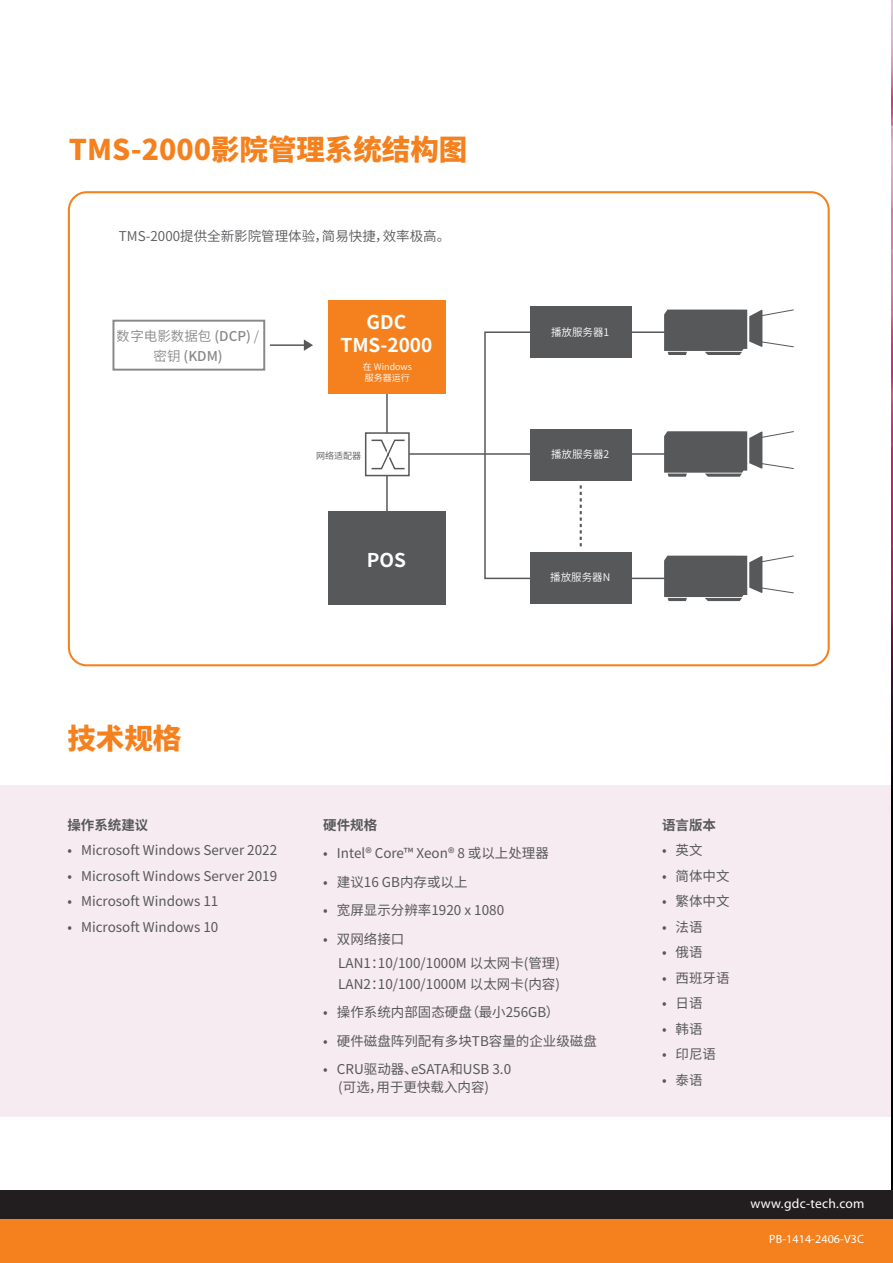
<style>
.page{position:relative;width:893px;height:1263px;background:#fff}
.page>*{position:absolute;margin:0;border:0;box-sizing:border-box;transform-origin:0 0}
.t1{font:800 28.5px "Source Han Sans CN";color:#f5811e}
.t2{font:700 19.05px/22.8px "Source Han Sans CN";color:#fff;text-align:center}
.t3{font:13.5px/24px "Source Han Sans CN";color:#57585a}
.t4{font:13.5px/19.5px "Source Han Sans CN";color:#57585a;text-align:center}
.t5{font:700 13.5px "Source Han Sans CN";color:#57585a}
.t6{font:12px "Myriad Pro";letter-spacing:.01em;color:#fff}
.t7{font:10.5px "Source Han Sans CN";color:#fff}
.t8{font:9px/10.8px "Source Han Sans CN";color:#fff}
.t9{font:9px "Source Han Sans CN";color:#57585a}
.s1{font-weight:500}
</style>
<div class="page">
<div style="left:0;top:785px;width:893px;height:331px;background:#f6ebf0"></div>
<img style="left:891px;top:0;width:2px;height:1263px">
<div style="left:0;top:1206px;width:892px;height:57px;background:#f5811e"></div>
<div style="left:0;top:1190px;width:892px;height:28px;background:#221e1f"></div>
<div style="left:328px;top:512px;width:118px;height:93px;background:#57585a"></div>
<svg style="left:580px;top:485px;width:2px;height:61px"></svg>
<hr style="left:386px;top:476px;width:2px;height:64px;background:#57585a">
<hr style="left:386px;top:394px;width:2px;height:39px;background:#57585a">
<hr style="left:406px;top:453px;width:78px;height:2px;background:#57585a">
<div style="left:484px;top:331px;width:189px;height:248px;border:2px solid #57585a"></div>
<hr style="left:484px;top:453px;width:190px;height:2px;background:#57585a">
<hr style="left:270px;top:344px;width:35px;height:2px;background:#57585a">
<svg style="left:304px;top:339px;width:9px;height:12px"></svg>
<div style="left:328px;top:300px;width:118px;height:94px;background:#f5811e"></div>
<div style="left:530px;top:429px;width:101px;height:52px;background:#57585a"></div>
<div style="left:530px;top:552px;width:101px;height:51px;background:#57585a"></div>
<div style="left:530px;top:307px;width:101px;height:51px;background:#57585a"></div>
<div style="left:365px;top:432px;width:45px;height:44px;background:#fff;border:2px solid #57585a"></div>
<svg style="left:371px;top:439px;width:34px;height:31px"></svg>
<svg style="left:664px;top:309px;width:130px;height:46px"></svg>
<svg style="left:664px;top:431px;width:130px;height:46px"></svg>
<svg style="left:664px;top:555px;width:130px;height:46px"></svg>
<div style="left:112px;top:320px;width:153px;height:51px;border:2px solid #57585a"></div>
<h1 class="t1" style="left:69px;top:135px;width:400px">TMS-2000影院管理系统结构图</h1>
<p class="t4" style="left:119px;top:227px;width:333px">TMS-2000提供全新影院管理体验，简易快捷，效率极高。</p>
<p class="t4" style="left:117px;top:327px;width:144px">数字电影数据包 <span class="s1">(DCP)</span> /密钥 <span class="s1">(KDM)</span></p>
<h2 class="t2" style="left:340px;top:311px;width:93px">GDC<br>TMS-2000</h2>
<p class="t8" style="left:363px;top:362px;width:50px">在 Windows服务器运行</p>
<p class="t9" style="left:316px;top:451px;width:46px">网络适配器</p>
<h2 class="t2" style="left:367px;top:549px;width:41px">POS</h2>
<p class="t7" style="left:551px;top:326px;width:60px">播放服务器1</p>
<p class="t7" style="left:551px;top:448px;width:60px">播放服务器2</p>
<p class="t7" style="left:550px;top:572px;width:62px">播放服务器N</p>
<h1 class="t1" style="left:67px;top:724px;width:115px">技术规格</h1>
<p class="t5" style="left:67px;top:818px;width:82px">操作系统建议</p>
<p class="t3" style="left:67px;top:838px;width:211px">• Microsoft Windows Server 2022</p>
<p class="t3" style="left:67px;top:864px;width:211px">• Microsoft Windows Server 2019</p>
<p class="t3" style="left:67px;top:889px;width:152px">• Microsoft Windows 11</p>
<p class="t3" style="left:67px;top:915px;width:152px">• Microsoft Windows 10</p>
<p class="t5" style="left:323px;top:818px;width:55px">硬件规格</p>
<p class="t3" style="left:323px;top:841px;width:227px">• Intel® Core™ Xeon® 8 或以上处理器</p>
<p class="t3" style="left:323px;top:870px;width:146px">• 建议16 GB内存或以上</p>
<p class="t3" style="left:323px;top:898px;width:182px">• 宽屏显示分辨率1920 x 1080</p>
<p class="t3" style="left:338px;top:927px;width:223px;text-indent:-15px">• 双网络接口<br>LAN1：10/100/1000M 以太网卡(管理)</p>
<p class="t3" style="left:338px;top:972px;width:223px">LAN2：10/100/1000M 以太网卡(内容)</p>
<p class="t3" style="left:323px;top:1000px;width:238px">• 操作系统内部固态硬盘（最小256GB）</p>
<p class="t3" style="left:323px;top:1029px;width:275px">• 硬件磁盘阵列配有多块TB容量的企业级磁盘</p>
<p class="t3" style="left:323px;top:1060px;width:189px;line-height:18px;text-align:center">• CRU驱动器、eSATA和USB 3.0 (可选，用于更快载入内容)</p>
<p class="t5" style="left:662px;top:818px;width:55px">语言版本</p>
<p class="t3" style="left:662px;top:838px;width:42px">• 英文</p>
<p class="t3" style="left:662px;top:864px;width:69px">• 简体中文</p>
<p class="t3" style="left:662px;top:889px;width:69px">• 繁体中文</p>
<p class="t3" style="left:662px;top:915px;width:42px">• 法语</p>
<p class="t3" style="left:662px;top:940px;width:42px">• 俄语</p>
<p class="t3" style="left:662px;top:966px;width:69px">• 西班牙语</p>
<p class="t3" style="left:662px;top:991px;width:42px">• 日语</p>
<p class="t3" style="left:662px;top:1017px;width:42px">• 韩语</p>
<p class="t3" style="left:662px;top:1042px;width:56px">• 印尼语</p>
<p class="t3" style="left:662px;top:1068px;width:42px">• 泰语</p>
<p class="t6" style="left:769px;top:1235px;width:96px">PB-1414-2406-V3C</p>
</div>
